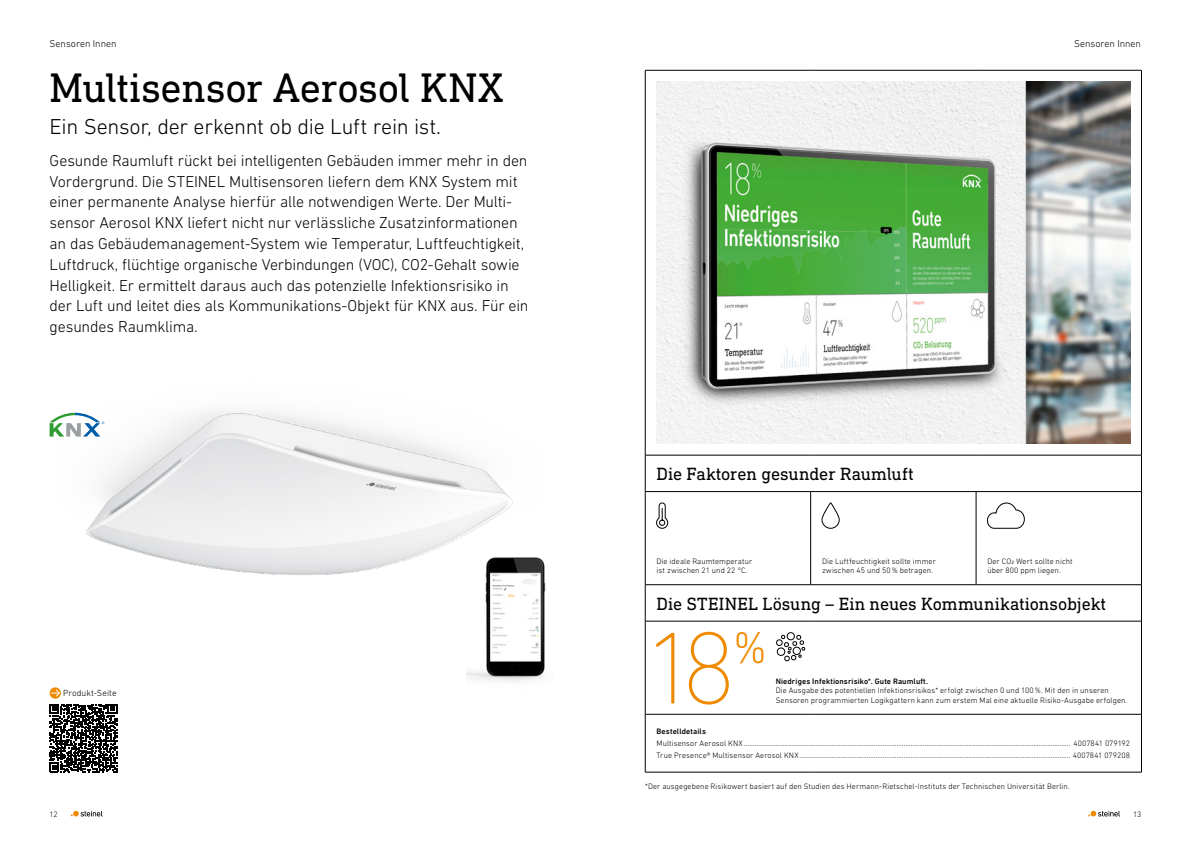
<style>
.page{position:relative;width:1191px;height:842px;background:#fff}
.page>*{position:absolute;margin:0;border:0;box-sizing:border-box;transform-origin:0 0}
.t1{font:200 104px "DIN Next W1 G";color:#ef8a00}
.t2{font:300 45.1px "DIN Next W1 G";color:#ef8a00}
.t3{font:42px "DIN Next Slab Pro";letter-spacing:-.01em;color:#000}
.t4{font:300 22px "DIN Next W1 G";letter-spacing:-.015em;color:#000}
.t5{font:18px "DIN Next Slab Pro";color:#000}
.t6{font:300 16px/20.8px "DIN Next W1 G";letter-spacing:-.01em;color:#000}
.t7{font:300 10px "DIN Next W1 G";color:#000}
.t8{font:300 9px "DIN Next W1 G";letter-spacing:.01em;color:#000}
.t9{font:300 8px/9.6px "DIN Next W1 G";letter-spacing:.01em;color:#000}
.t10{font:500 8px "DIN Next W1 G";letter-spacing:.01em;color:#000}
</style>
<div class="page">
<svg style="left:71px;top:811px;width:32px;height:5px"></svg>
<svg style="left:1088px;top:811px;width:32px;height:5px"></svg>
<svg style="left:50px;top:420px;width:2px;height:17px"></svg>
<img style="left:52px;top:411px;width:461px;height:164px">
<img style="left:466px;top:553px;width:80px;height:128px">
<svg style="left:821px;top:502px;width:18px;height:26px"></svg>
<svg style="left:656px;top:503px;width:12px;height:26px"></svg>
<svg style="left:986px;top:502px;width:38px;height:26px"></svg>
<svg style="left:776px;top:632px;width:29px;height:29px"></svg>
<svg style="left:49px;top:704px;width:68px;height:68px"></svg>
<svg style="left:50px;top:687px;width:11px;height:12px"></svg>
<svg style="left:51px;top:689px;width:9px;height:8px"></svg>
<hr style="left:645px;top:70px;width:165px;height:1px;background:#000">
<hr style="left:645px;top:70px;width:1px;height:385px;background:#000">
<hr style="left:810px;top:70px;width:166px;height:1px;background:#000">
<hr style="left:976px;top:70px;width:165px;height:1px;background:#000">
<hr style="left:1141px;top:70px;width:1px;height:385px;background:#000">
<hr style="left:645px;top:455px;width:165px;height:1px;background:#000">
<hr style="left:645px;top:455px;width:1px;height:36px;background:#000">
<hr style="left:810px;top:455px;width:166px;height:1px;background:#000">
<hr style="left:976px;top:455px;width:165px;height:1px;background:#000">
<hr style="left:1141px;top:455px;width:1px;height:36px;background:#000">
<hr style="left:645px;top:491px;width:165px;height:1px;background:#000">
<hr style="left:645px;top:492px;width:1px;height:93px;background:#000">
<hr style="left:810px;top:491px;width:166px;height:1px;background:#000">
<hr style="left:810px;top:492px;width:1px;height:93px;background:#000">
<hr style="left:976px;top:491px;width:165px;height:1px;background:#000">
<hr style="left:976px;top:492px;width:1px;height:93px;background:#000">
<hr style="left:1141px;top:492px;width:1px;height:93px;background:#000">
<hr style="left:645px;top:584px;width:165px;height:1px;background:#000">
<hr style="left:645px;top:585px;width:1px;height:36px;background:#000">
<hr style="left:810px;top:584px;width:166px;height:1px;background:#000">
<hr style="left:976px;top:584px;width:165px;height:1px;background:#000">
<hr style="left:1141px;top:585px;width:1px;height:36px;background:#000">
<hr style="left:645px;top:621px;width:165px;height:1px;background:#000">
<hr style="left:645px;top:621px;width:1px;height:93px;background:#000">
<hr style="left:810px;top:621px;width:166px;height:1px;background:#000">
<hr style="left:976px;top:621px;width:165px;height:1px;background:#000">
<hr style="left:1141px;top:621px;width:1px;height:93px;background:#000">
<hr style="left:645px;top:714px;width:165px;height:1px;background:#000">
<hr style="left:645px;top:714px;width:1px;height:58px;background:#000">
<hr style="left:810px;top:714px;width:166px;height:1px;background:#000">
<hr style="left:976px;top:714px;width:165px;height:1px;background:#000">
<hr style="left:1141px;top:714px;width:1px;height:58px;background:#000">
<hr style="left:645px;top:772px;width:165px;height:1px;background:#000">
<hr style="left:810px;top:772px;width:166px;height:1px;background:#000">
<hr style="left:976px;top:772px;width:165px;height:1px;background:#000">
<img style="left:656px;top:82px;width:474px;height:362px">
<p class="t7" style="left:50px;top:38px;width:69px">Sensoren Innen</p>
<p class="t7" style="left:1074px;top:38px;width:69px">Sensoren Innen</p>
<h3 class="t3" style="left:50px;top:63px;width:455px">Multisensor Aerosol KNX</h3>
<h3 class="t4" style="left:50px;top:114px;width:393px">Ein Sensor, der erkennt ob die Luft rein ist.</h3>
<p class="t6" style="left:50px;top:150px;width:480px">Gesunde Raumluft rückt bei intelligenten Gebäuden immer mehr in den Vordergrund. Die STEINEL Multisensoren liefern dem KNX System mit einer permanente Analyse hierfür alle notwendigen Werte. Der Multi&shy;sensor Aerosol KNX liefert nicht nur verlässliche Zusatzinformationen an das Gebäudemanagement-System wie Temperatur, Luftfeuchtigkeit, Luftdruck, flüchtige organische Verbindungen (VOC), CO2-Gehalt sowie Helligkeit. Er ermittelt daraus auch das potenzielle Infektionsrisiko in der Luft und leitet dies als Kommunikations-Objekt für KNX aus. Für ein gesundes Raumklima.</p>
<p class="t8" style="left:63px;top:688px;width:55px">Produkt-Seite</p>
<p class="t5" style="left:656px;top:463px;width:259px">Die Faktoren gesunder Raumluft</p>
<p class="t9" style="left:656px;top:556px;width:97px">Die ideale Raumtemperatur ist zwischen 21 und 22 °C.</p>
<p class="t9" style="left:822px;top:556px;width:115px">Die Luftfeuchtigkeit sollte immer zwischen 45 und 50% betragen.</p>
<p class="t9" style="left:987px;top:556px;width:87px">Der CO2 Wert sollte nicht über 800 ppm liegen.</p>
<p class="t5" style="left:656px;top:593px;width:451px">Die STEINEL Lösung – Ein neues Kommunikationsobjekt</p>
<h1 class="t1" style="left:643px;top:609px;width:94px">18</h1>
<h2 class="t2" style="left:733px;top:621px;width:36px">%</h2>
<p class="t10" style="left:775px;top:676px;width:154px">Niedriges Infektionsrisiko*. Gute Raumluft.</p>
<p class="t9" style="left:775px;top:686px;width:353px">Die Ausgabe des potentiellen Infektionsrisikos* erfolgt zwischen 0 und 100%. Mit den in unseren<br>Sensoren programmierten Logikgattern kann zum erstem Mal eine aktuelle Risiko-Ausgabe erfolgen.</p>
<p class="t10" style="left:656px;top:727px;width:51px">Bestelldetails</p>
<p class="t9" style="left:656px;top:739px;width:88px">Multisensor Aerosol KNX</p>
<p class="t9" style="left:1073px;top:739px;width:58px">4007841 079192</p>
<p class="t9" style="left:656px;top:751px;width:144px">True Presence® Multisensor Aerosol KNX</p>
<p class="t9" style="left:1072px;top:751px;width:59px">4007841 079208</p>
<p class="t9" style="left:645px;top:781px;width:426px">*Der ausgegebene Risikowert basiert auf den Studien des Hermann-Rietschel-Instituts der Technischen Universität Berlin.</p>
<p class="t9" style="left:50px;top:809px;width:10px">12</p>
<p class="t9" style="left:1133px;top:809px;width:10px">13</p>
</div>
